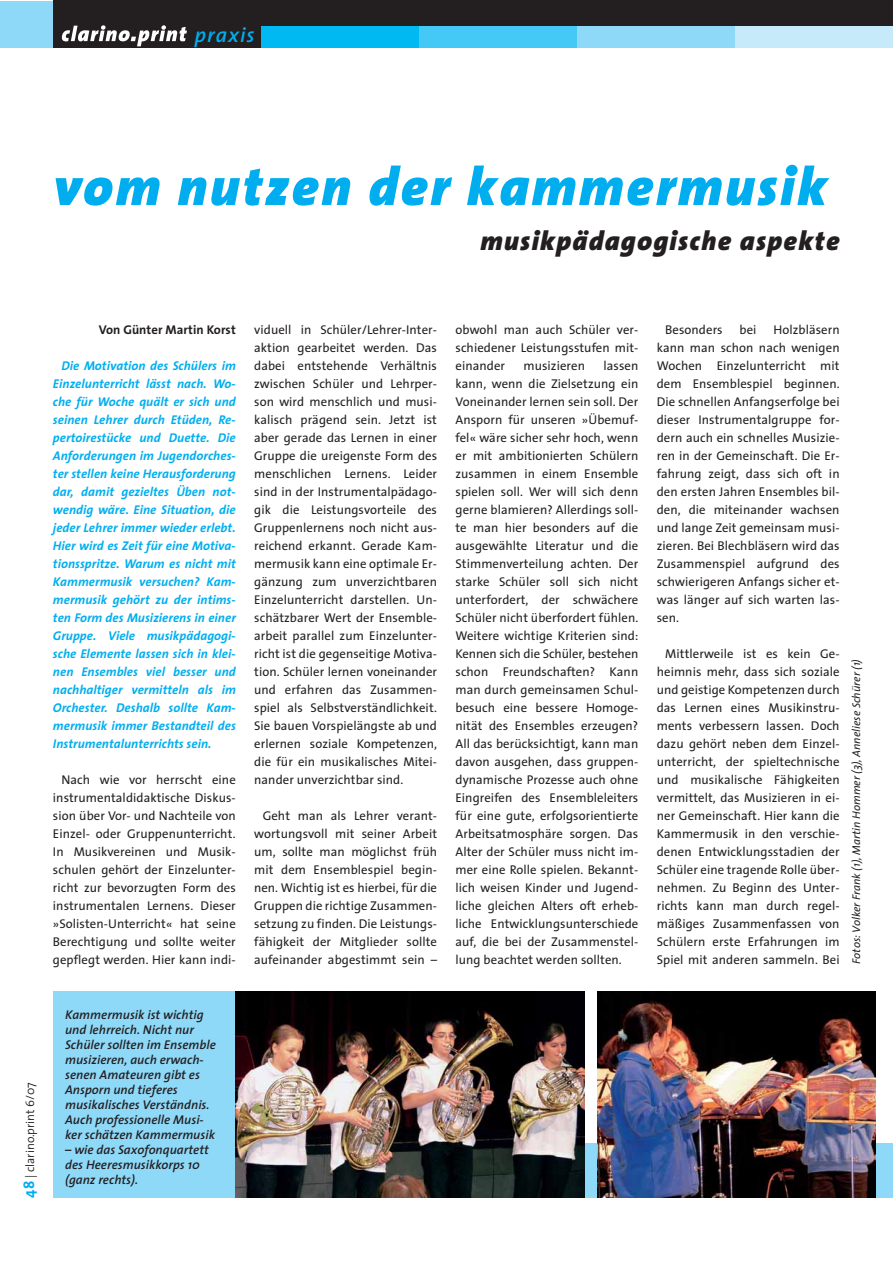
<style>
.page{position:relative;width:893px;height:1263px;background:#fff}
.page>*{position:absolute;margin:0;border:0;box-sizing:border-box;transform-origin:0 0}
.t1{font:italic 900 54px "Thesis Sans";letter-spacing:.055em;color:#00aeef}
.t2{font:italic 900 27px "Thesis Sans";letter-spacing:.055em;color:#231f20}
.t3{font:italic 600 21px "Thesis Sans";letter-spacing:.055em;color:#00aeef}
.t4{font:12.75px/18px "Thesis Sans";letter-spacing:.005em;color:#231f20;text-align:justify}
.t5{font:italic 700 12.75px/18px "Thesis Sans";letter-spacing:.005em;color:#00aeef;text-align:justify}
.t6{font:italic 600 12.75px/15px "Thesis Sans";letter-spacing:.005em;color:#231f20}
.t7{font:700 12.75px "Thesis Sans";letter-spacing:.005em;color:#231f20}
.t8{font:300 12px "Thesis Sans";color:#231f20}
.t9{font:italic 11.25px "Thesis Sans";letter-spacing:.005em;color:#231f20}
.s1{font-weight:700;font-size:15px;color:#00aeef}
</style>
<div class="page">
<div style="left:558px;top:1144px;width:335px;height:54px;background:#8ed8f8"></div>
<div style="left:53px;top:991px;width:183px;height:207px;background:#8ed8f8"></div>
<div style="left:53px;top:1px;width:840px;height:25px;background:#231f20"></div>
<div style="left:0;top:1px;width:53px;height:46px;background:#8ed8f8"></div>
<div style="left:53px;top:1px;width:208px;height:46px;background:#231f20"></div>
<div style="left:261px;top:26px;width:158px;height:21px;background:#00b9f2"></div>
<div style="left:419px;top:26px;width:158px;height:21px;background:#44c8f5"></div>
<div style="left:577px;top:26px;width:158px;height:21px;background:#8ed8f8"></div>
<div style="left:735px;top:26px;width:158px;height:21px;background:#c7eafb"></div>
<svg style="left:62px;top:25px;width:125px;height:21px"></svg>
<img style="left:236px;top:991px;width:348px;height:207px">
<img style="left:597px;top:991px;width:279px;height:207px">
<h3 class="t3" style="left:195px;top:27px;width:61px">praxis</h3>
<h1 class="t1" style="left:53px;top:166px;width:775px">vom nutzen der kammermusik</h1>
<h2 class="t2" style="left:480px;top:231px;width:361px">musikpädagogische aspekte</h2>
<p class="t7" style="left:99px;top:324px;width:138px">Von Günter Martin Korst</p>
<p class="t5" style="left:53px;top:358px;width:184px;text-indent:9px">Die Motivation des Schülers im Einzelunterricht lässt nach. Wo&shy;che für Woche quält er sich und seinen Lehrer durch Etüden, Re&shy;pertoirestücke und Duette. Die Anforderungen im Jugendorches&shy;ter stellen keine Herausforderung dar, damit gezieltes Üben not&shy;wendig wäre. Eine Situation, die jeder Lehrer immer wieder erlebt.<br>Hier wird es Zeit für eine Motiva&shy;tionsspritze. Warum es nicht mit Kammermusik versuchen? Kam&shy;mermusik gehört zu der intims&shy;ten Form des Musizierens in einer Gruppe. Viele musikpädagogi&shy;sche Elemente lassen sich in klei&shy;nen Ensembles viel besser und nachhaltiger vermitteln als im Orchester. Deshalb sollte Kam&shy;mermusik immer Bestandteil des Instrumentalunterrichts sein.</p>
<p class="t4" style="left:53px;top:772px;width:184px;text-indent:9px">Nach wie vor herrscht eine instrumentaldidaktische Diskus&shy;sion über Vor- und Nachteile von Einzel- oder Gruppenunterricht.<br>In Musikvereinen und Musik&shy;schulen gehört der Einzelunter&shy;richt zur bevorzugten Form des instrumentalen Lernens. Dieser »Solisten-Unterricht« hat seine Berechtigung und sollte weiter gepflegt werden. Hier kann indi-</p>
<p class="t8" style="left:26px;top:1198px;width:117px;rotate:-90deg"><span class="s1">48</span> | clarino.print 6/07</p>
<p class="t6" style="left:65px;top:1008px;width:152px">Kammermusik ist wichtig und lehrreich. Nicht nur<br>Schüler sollten im Ensemble musizieren, auch erwach&shy;senen Amateuren gibt es<br>Ansporn und tieferes musikalisches Verständnis.<br>Auch professionelle Musi&shy;ker schätzen Kammermusik</p>
<p class="t6" style="left:65px;top:1143px;width:145px">– wie das Saxofonquartett des Heeresmusikkorps 10 (ganz rechts).</p>
<p class="t4" style="left:254px;top:322px;width:184px">viduell in Schüler/Lehrer-Inter&shy;aktion gearbeitet werden. Das dabei entstehende Verhältnis zwischen Schüler und Lehrper&shy;son wird menschlich und musi&shy;kalisch prägend sein. Jetzt ist aber gerade das Lernen in einer Gruppe die ureigenste Form des menschlichen Lernens. Leider sind in der Instrumentalpädago&shy;gik die Leistungsvorteile des Gruppenlernens noch nicht aus&shy;reichend erkannt. Gerade Kam&shy;mermusik kann eine optimale Er&shy;gänzung zum unverzichtbaren Einzelunterricht darstellen. Un&shy;schätzbarer Wert der Ensemble&shy;arbeit parallel zum Einzelunter&shy;richt ist die gegenseitige Motiva&shy;tion. Schüler lernen voneinander und erfahren das Zusammen&shy;spiel als Selbstverständlichkeit.<br>Sie bauen Vorspielängste ab und erlernen soziale Kompetenzen, die für ein musikalisches Mitei&shy;nander unverzichtbar sind.</p>
<p class="t4" style="left:254px;top:808px;width:184px;text-indent:9px">Geht man als Lehrer verant&shy;wortungsvoll mit seiner Arbeit um, sollte man möglichst früh mit dem Ensemblespiel begin&shy;nen. Wichtig ist es hierbei, für die Gruppen die richtige Zusammen&shy;setzung zu finden. Die Leistungs&shy;fähigkeit der Mitglieder sollte aufeinander abgestimmt sein –</p>
<p class="t4" style="left:455px;top:322px;width:184px">obwohl man auch Schüler ver&shy;schiedener Leistungsstufen mit&shy;einander</p>
<p class="t4" style="left:455px;top:358px;width:184px;text-indent:148px">lassen kann, wenn die Zielsetzung ein Voneinander lernen sein soll. Der Ansporn für unseren »Übemuf&shy;fel« wäre sicher sehr hoch, wenn er mit ambitionierten Schülern zusammen in einem Ensemble spielen soll. Wer will sich denn gerne blamieren? Allerdings soll&shy;te man hier besonders auf die ausgewählte Literatur und die Stimmenverteilung achten. Der starke Schüler soll sich nicht unterfordert, der schwächere Schüler nicht überfordert fühlen.<br>Weitere wichtige Kriterien sind:<br>Kennen sich die Schüler, bestehen schon Freundschaften? Kann man durch gemeinsamen Schul&shy;besuch eine bessere Homoge&shy;nität des Ensembles erzeugen?<br>All das berücksichtigt, kann man davon ausgehen, dass gruppen&shy;dynamische Prozesse auch ohne Eingreifen des Ensembleleiters für eine gute, erfolgsorientierte Arbeitsatmosphäre sorgen. Das Alter der Schüler muss nicht im&shy;mer eine Rolle spielen. Bekannt&shy;lich weisen Kinder und Jugend&shy;liche gleichen Alters oft erheb&shy;liche Entwicklungsunterschiede auf, die bei der Zusammenstel&shy;lung beachtet werden sollten.</p>
<p class="t4" style="left:523px;top:358px;width:63px">musizieren</p>
<p class="t4" style="left:657px;top:322px;width:184px;text-indent:117px">Holzbläsern kann man schon nach wenigen Wochen Einzelunterricht mit dem Ensemblespiel beginnen.<br>Die schnellen Anfangserfolge bei dieser Instrumentalgruppe for&shy;dern auch ein schnelles Musizie&shy;ren in der Gemeinschaft. Die Er&shy;fahrung zeigt, dass sich oft in den ersten Jahren Ensembles bil&shy;den, die miteinander wachsen und lange Zeit gemeinsam musi&shy;zieren. Bei Blechbläsern wird das Zusammenspiel aufgrund des schwierigeren Anfangs sicher et&shy;was länger auf sich warten las&shy;sen.</p>
<p class="t4" style="left:657px;top:646px;width:184px;text-indent:9px">Mittlerweile ist es kein Ge&shy;heimnis mehr, dass sich soziale und geistige Kompetenzen durch das Lernen eines Musikinstru&shy;ments verbessern lassen. Doch dazu gehört neben dem Einzel&shy;unterricht, der spieltechnische und musikalische Fähigkeiten vermittelt, das Musizieren in ei&shy;ner Gemeinschaft. Hier kann die Kammermusik in den verschie&shy;denen Entwicklungsstadien der Schüler eine tragende Rolle über&shy;nehmen. Zu Beginn des Unter&shy;richts kann man durch regel&shy;mäßiges Zusammenfassen von Schülern erste Erfahrungen im Spiel mit anderen sammeln. Bei</p>
<p class="t4" style="left:665px;top:322px;width:59px">Besonders</p>
<p class="t4" style="left:739px;top:322px;width:18px">bei</p>
<p class="t9" style="left:852px;top:964px;width:306px;rotate:-90deg">Fotos: Volker Frank (1), Martin Hommer (3), Anneliese Schürer (1)</p>
</div>
